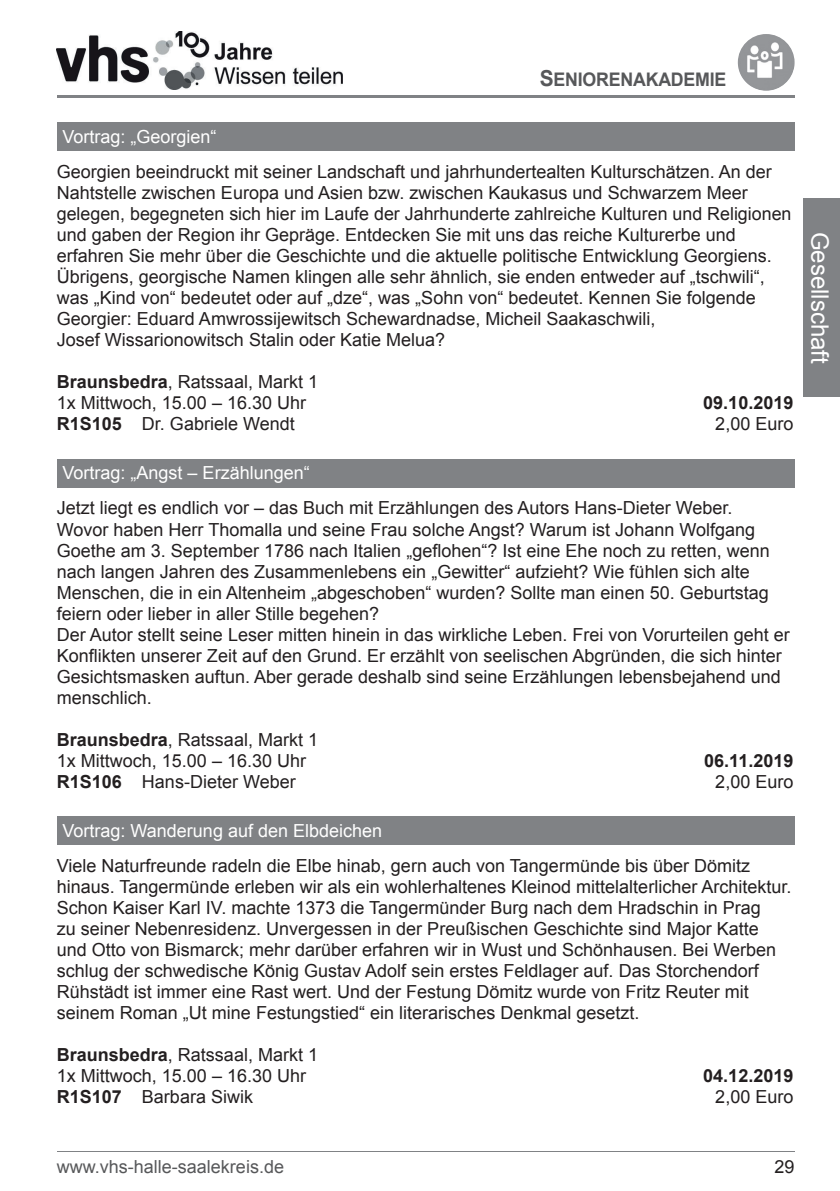
<style>
.page{position:relative;width:840px;height:1191px;background:#fff}
.page>*{position:absolute;margin:0;border:0;box-sizing:border-box;transform-origin:0 0}
.t1{font:24px "Arial";color:#fff}
.t2{font:18.8px "Arial Bold MT SC850";letter-spacing:-.01em;color:#57585a;scale:.95 1}
.t3{font:18px/21px "Arial";color:#231f20}
.t4{font:18px "Arial";color:#fff}
.t5{font:700 18px "Arial";color:#231f20}
.t6{font:18px "Arial";color:#57585a}
.s1{font-size:22px}
.s2{font-weight:700}
</style>
<div class="page">
<hr style="left:57px;top:95px;width:737px;height:2px;background:#808285">
<hr style="left:57px;top:1151px;width:737px;height:1px;background:#808285">
<img style="left:57px;top:32px;width:285px;height:57px">
<div style="left:802px;top:198px;width:37px;height:199px;background:#808285"></div>
<div style="left:57px;top:123px;width:737px;height:28px;background:#808285"></div>
<div style="left:57px;top:459px;width:737px;height:28px;background:#808285"></div>
<div style="left:57px;top:816px;width:737px;height:28px;background:#808285"></div>
<p class="t2" style="left:539px;top:67px;width:198px"><span class="s1">S</span>ENIORENAKADEMIE</p>
<p class="t4" style="left:62px;top:125px;width:156px">Vortrag: „Georgien“</p>
<p class="t3" style="left:57px;top:162px;width:735px">Georgien beeindruckt mit seiner Landschaft und jahrhundertealten Kulturschätzen. An der Nahtstelle zwischen Europa und Asien bzw. zwischen Kaukasus und Schwarzem Meer gelegen, begegneten sich hier im Laufe der Jahrhunderte zahlreiche Kulturen und Religionen und gaben der Region ihr Gepräge. Entdecken Sie mit uns das reiche Kulturerbe und erfahren Sie mehr über die Geschichte und die aktuelle politische Entwicklung Georgiens.<br>Übrigens, georgische Namen klingen alle sehr ähnlich, sie enden entweder auf „tschwili“, was „Kind von“ bedeutet oder auf „dze“, was „Sohn von“ bedeutet. Kennen Sie folgende Georgier: Eduard Amwrossijewitsch Schewardnadse, Micheil Saakaschwili,<br>Josef Wissarionowitsch Stalin oder Katie Melua?</p>
<p class="t3" style="left:57px;top:372px;width:263px"><span class="s2">Braunsbedra</span>, Ratssaal, Markt 1<br>1x Mittwoch, 15.00 – 16.30 Uhr</p>
<p class="t5" style="left:702px;top:391px;width:92px">09.10.2019</p>
<p class="t3" style="left:57px;top:414px;width:239px"><span class="s2">R1S105</span> Dr. Gabriele Wendt</p>
<p class="t3" style="left:715px;top:414px;width:80px">2,00 Euro</p>
<p class="t4" style="left:62px;top:461px;width:249px">Vortrag: „Angst – Erzählungen“</p>
<p class="t3" style="left:57px;top:498px;width:734px">Jetzt liegt es endlich vor – das Buch mit Erzählungen des Autors Hans-Dieter Weber.<br>Wovor haben Herr Thomalla und seine Frau solche Angst? Warum ist Johann Wolfgang Goethe am 3. September 1786 nach Italien „geflohen“? Ist eine Ehe noch zu retten, wenn nach langen Jahren des Zusammenlebens ein „Gewitter“ aufzieht? Wie fühlen sich alte Menschen, die in ein Altenheim „abgeschoben“ wurden? Sollte man einen 50. Geburtstag feiern oder lieber in aller Stille begehen?<br>Der Autor stellt seine Leser mitten hinein in das wirkliche Leben. Frei von Vorurteilen geht er Konflikten unserer Zeit auf den Grund. Er erzählt von seelischen Abgründen, die sich hinter Gesichtsmasken auftun. Aber gerade deshalb sind seine Erzählungen lebensbejahend und menschlich.</p>
<p class="t3" style="left:57px;top:729px;width:263px"><span class="s2">Braunsbedra</span>, Ratssaal, Markt 1<br>1x Mittwoch, 15.00 – 16.30 Uhr</p>
<p class="t5" style="left:703px;top:748px;width:91px">06.11.2019</p>
<p class="t3" style="left:57px;top:771px;width:240px"><span class="s2">R1S106</span> Hans-Dieter Weber</p>
<p class="t3" style="left:715px;top:771px;width:80px">2,00 Euro</p>
<p class="t4" style="left:62px;top:818px;width:321px">Vortrag: Wanderung auf den Elbdeichen</p>
<p class="t3" style="left:57px;top:855px;width:736px">Viele Naturfreunde radeln die Elbe hinab, gern auch von Tangermünde bis über Dömitz hinaus. Tangermünde erleben wir als ein wohlerhaltenes Kleinod mittelalterlicher Architektur.<br>Schon Kaiser Karl IV. machte 1373 die Tangermünder Burg nach dem Hradschin in Prag<br>zu seiner Nebenresidenz. Unvergessen in der Preußischen Geschichte sind Major Katte und Otto von Bismarck; mehr darüber erfahren wir in Wust und Schönhausen. Bei Werben schlug der schwedische König Gustav Adolf sein erstes Feldlager auf. Das Storchendorf Rühstädt ist immer eine Rast wert. Und der Festung Dömitz wurde von Fritz Reuter mit seinem Roman „Ut mine Festungstied“ ein literarisches Denkmal gesetzt.</p>
<p class="t3" style="left:57px;top:1044px;width:263px"><span class="s2">Braunsbedra</span>, Ratssaal, Markt 1<br>1x Mittwoch, 15.00 – 16.30 Uhr</p>
<p class="t5" style="left:702px;top:1063px;width:92px">04.12.2019</p>
<p class="t3" style="left:57px;top:1086px;width:198px"><span class="s2">R1S107</span> Barbara Siwik</p>
<p class="t3" style="left:715px;top:1086px;width:80px">2,00 Euro</p>
<h1 class="t1" style="left:835px;top:232px;width:134px;rotate:90deg">Gesellschaft</h1>
<p class="t6" style="left:57px;top:1155px;width:229px">www.vhs-halle-saalekreis.de</p>
<p class="t3" style="left:774px;top:1156px;width:22px">29</p>
</div>
